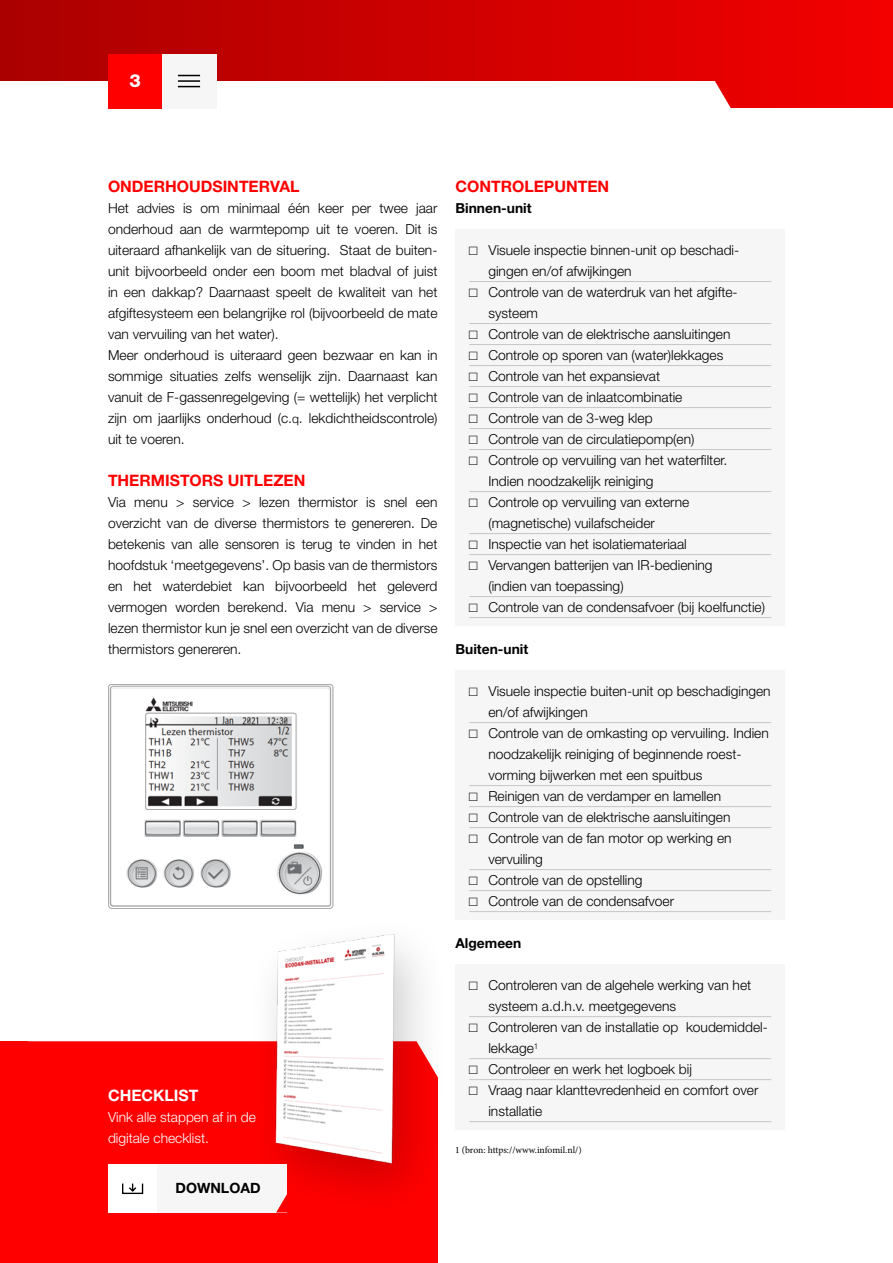
<style>
.page{position:relative;width:893px;height:1263px;background:#fff}
.page>*{position:absolute;margin:0;border:0;box-sizing:border-box;transform-origin:0 0}
.t1{font:800 18px "Helvetica Neue LT Std";color:#fff}
.Onderkop{font:700 15.75px "Helvetica Neue LT Std";color:#f00}
.Plat{font:700 15.75px "Helvetica Neue LT Std";color:#f00}
.Kader_-_Onderkop{font:700 15.75px "Helvetica Neue LT Std";color:#fff}
.Kader_-_Onderkop-2{font:700 14.1px "Helvetica Neue LT Std";color:#000}
.Plat-2{font:300 13.8px/21px "Helvetica Neue LT Std";color:#000}
.Kader_-_Onderkop-3{font:300 13.8px/21px "Helvetica Neue LT Std";color:#fff}
.Plat-3{font:700 13.8px "Helvetica Neue LT Std";color:#000}
.Plat-4{font:9.6px "Minion Pro";letter-spacing:-.005em;color:#000}
.s1{font-size:12px}
.s2{font-family:"Courier New";font-weight:400}
</style>
<div class="page">
<svg style="left:0;top:0;width:893px;height:108px"></svg>
<div style="left:108px;top:54px;width:54px;height:54px;background:#f00"></div>
<div style="left:162px;top:54px;width:54px;height:54px;background:#f6f6f6"></div>
<svg style="left:178px;top:75px;width:22px;height:1px"></svg>
<hr style="left:178px;top:80px;width:22px;height:2px;background:#000">
<svg style="left:178px;top:86px;width:22px;height:1px"></svg>
<div style="left:0;top:1041px;width:438px;height:222px;background:#f00"></div>
<svg style="left:28px;top:1041px;width:215px;height:1px"></svg>
<img style="left:108px;top:684px;width:226px;height:225px">
<div style="left:455px;top:230px;width:330px;height:396px;background:#f6f6f6"></div>
<hr style="left:469px;top:281px;width:302px;height:1px;background:#c6c6c6">
<hr style="left:469px;top:323px;width:302px;height:1px;background:#c6c6c6">
<hr style="left:469px;top:344px;width:302px;height:1px;background:#c6c6c6">
<hr style="left:469px;top:365px;width:302px;height:1px;background:#c6c6c6">
<hr style="left:469px;top:386px;width:302px;height:1px;background:#c6c6c6">
<hr style="left:469px;top:407px;width:302px;height:1px;background:#c6c6c6">
<hr style="left:469px;top:428px;width:302px;height:1px;background:#c6c6c6">
<hr style="left:469px;top:449px;width:302px;height:1px;background:#c6c6c6">
<hr style="left:469px;top:491px;width:302px;height:1px;background:#c6c6c6">
<hr style="left:469px;top:533px;width:302px;height:1px;background:#c6c6c6">
<hr style="left:469px;top:554px;width:302px;height:1px;background:#c6c6c6">
<hr style="left:469px;top:596px;width:302px;height:1px;background:#c6c6c6">
<hr style="left:469px;top:617px;width:302px;height:1px;background:#c6c6c6">
<div style="left:455px;top:671px;width:330px;height:249px;background:#f6f6f6"></div>
<hr style="left:469px;top:722px;width:302px;height:1px;background:#c6c6c6">
<hr style="left:469px;top:785px;width:302px;height:1px;background:#c6c6c6">
<hr style="left:469px;top:806px;width:302px;height:1px;background:#c6c6c6">
<hr style="left:469px;top:827px;width:302px;height:1px;background:#c6c6c6">
<hr style="left:469px;top:869px;width:302px;height:1px;background:#c6c6c6">
<hr style="left:469px;top:890px;width:302px;height:1px;background:#c6c6c6">
<hr style="left:469px;top:911px;width:302px;height:1px;background:#c6c6c6">
<div style="left:455px;top:965px;width:330px;height:165px;background:#f6f6f6"></div>
<hr style="left:469px;top:1016px;width:302px;height:1px;background:#c6c6c6">
<hr style="left:469px;top:1058px;width:302px;height:1px;background:#c6c6c6">
<hr style="left:469px;top:1079px;width:302px;height:1px;background:#c6c6c6">
<hr style="left:469px;top:1121px;width:302px;height:1px;background:#c6c6c6">
<div style="left:243px;top:913px;width:206px;height:310px;background:#000;opacity:.2"></div>
<img style="left:243px;top:902px;width:206px;height:298px">
<div style="left:156px;top:1164px;width:131px;height:48px;background:#f6f6f6"></div>
<div style="left:108px;top:1164px;width:49px;height:48px;background:#fff"></div>
<svg style="left:122px;top:1183px;width:22px;height:11px"></svg>
<svg style="left:276px;top:1194px;width:11px;height:18px"></svg>
<h1 class="t1" style="left:129px;top:70px;width:13px">3</h1>
<p class="Onderkop" style="left:108px;top:177px;width:193px">ONDERHOUDSINTERVAL</p>
<p class="Plat-2" style="left:108px;top:197px;width:331px;text-align:justify">Het advies is om minimaal één keer per twee jaar onderhoud aan de warmtepomp uit te voeren. Dit is uiteraard afhankelijk van de situering. Staat de buiten&shy;unit bijvoorbeeld onder een boom met bladval of juist in een dakkap? Daarnaast speelt de kwaliteit van het afgiftesysteem een belangrijke rol (bijvoorbeeld de mate van vervuiling van het water).</p>
<p class="Plat-2" style="left:108px;top:344px;width:331px;text-align:justify">Meer onderhoud is uiteraard geen bezwaar en kan in sommige situaties zelfs wenselijk zijn. Daarnaast kan vanuit de F-gassenregelgeving (= wettelijk) het verplicht zijn om jaarlijks onderhoud (c.<span class="s1">q</span>. lekdichtheidscontrole) uit te voeren.</p>
<p class="Plat" style="left:108px;top:471px;width:199px">THERMISTORS UITLEZEN</p>
<p class="Plat-2" style="left:108px;top:491px;width:331px;text-align:justify">Via menu &gt; service &gt; lezen thermistor is snel een overzicht van de diverse thermistors te genereren. De betekenis van alle sensoren is terug te vinden in het hoofdstuk ‘meetgegevens’. Op basis van de thermistors en het waterdebiet kan bijvoorbeeld het geleverd vermogen worden berekend. Via menu &gt; service &gt; lezen thermistor kun je snel een overzicht van de diverse thermistors genereren.</p>
<p class="Kader_-_Onderkop" style="left:108px;top:1086px;width:92px">CHECKLIST</p>
<p class="Kader_-_Onderkop-3" style="left:108px;top:1106px;width:149px">Vink alle stappen af in de digitale checklist.</p>
<p class="Kader_-_Onderkop-2" style="left:176px;top:1179px;width:87px">DOWNLOAD</p>
<p class="Onderkop" style="left:455px;top:177px;width:155px">CONTROLEPUNTEN</p>
<p class="Plat-3" style="left:455px;top:200px;width:78px">Binnen-unit</p>
<p class="Plat-2" style="left:488px;top:239px;width:252px;text-indent:-19px"><span class="s2">□</span> Visuele inspectie binnen-unit op beschadi&shy;gingen en/of afwijkingen</p>
<p class="Plat-2" style="left:488px;top:281px;width:251px;text-indent:-19px"><span class="s2">□</span> Controle van de waterdruk van het afgifte&shy;systeem</p>
<p class="Plat-2" style="left:469px;top:323px;width:263px"><span class="s2">□</span> Controle van de elektrische aansluitingen</p>
<p class="Plat-2" style="left:469px;top:344px;width:256px"><span class="s2">□</span> Controle op sporen van (water)lekkages</p>
<p class="Plat-2" style="left:469px;top:365px;width:192px"><span class="s2">□</span> Controle van het expansievat</p>
<p class="Plat-2" style="left:469px;top:386px;width:215px"><span class="s2">□</span> Controle van de inlaatcombinatie</p>
<p class="Plat-2" style="left:469px;top:407px;width:185px"><span class="s2">□</span> Controle van de 3-weg klep</p>
<p class="Plat-2" style="left:469px;top:428px;width:227px"><span class="s2">□</span> Controle van de circulatiepomp(en)</p>
<p class="Plat-2" style="left:488px;top:449px;width:241px;text-indent:-19px"><span class="s2">□</span> Controle op vervuiling van het waterfilter.<br>Indien noodzakelijk reiniging</p>
<p class="Plat-2" style="left:488px;top:491px;width:202px;text-indent:-19px"><span class="s2">□</span> Controle op vervuiling van externe (magnetische) vuilafscheider</p>
<p class="Plat-2" style="left:469px;top:533px;width:219px"><span class="s2">□</span> Inspectie van het isolatiemateriaal</p>
<p class="Plat-2" style="left:488px;top:554px;width:226px;text-indent:-19px"><span class="s2">□</span> Vervangen batterijen van IR-bediening (indien van toepassing)</p>
<p class="Plat-2" style="left:469px;top:596px;width:297px"><span class="s2">□</span> Controle van de condensafvoer (bij koelfunctie)</p>
<p class="Plat-3" style="left:455px;top:641px;width:74px">Buiten-unit</p>
<p class="Plat-2" style="left:488px;top:680px;width:284px;text-indent:-19px"><span class="s2">□</span> Visuele inspectie buiten-unit op beschadigingen en/of afwijkingen</p>
<p class="Plat-2" style="left:488px;top:722px;width:282px;text-indent:-19px"><span class="s2">□</span> Controle van de omkasting op vervuiling. Indien noodzakelijk reiniging of beginnende roest&shy;vorming bijwerken met een spuitbus</p>
<p class="Plat-2" style="left:469px;top:785px;width:253px"><span class="s2">□</span> Reinigen van de verdamper en lamellen</p>
<p class="Plat-2" style="left:469px;top:806px;width:263px"><span class="s2">□</span> Controle van de elektrische aansluitingen</p>
<p class="Plat-2" style="left:488px;top:827px;width:245px;text-indent:-19px"><span class="s2">□</span> Controle van de fan motor op werking en vervuiling</p>
<p class="Plat-2" style="left:469px;top:869px;width:175px"><span class="s2">□</span> Controle van de opstelling</p>
<p class="Plat-2" style="left:469px;top:890px;width:206px"><span class="s2">□</span> Controle van de condensafvoer</p>
<p class="Plat-3" style="left:455px;top:935px;width:67px">Algemeen</p>
<p class="Plat-2" style="left:488px;top:974px;width:264px;text-indent:-19px"><span class="s2">□</span> Controleren van de algehele werking van het systeem a.d.h.v. meetgegevens</p>
<p class="Plat-2" style="left:488px;top:1016px;width:281px;text-indent:-19px"><span class="s2">□</span> Controleren van de installatie op koudemiddel&shy;lekkage<sup>1</sup></p>
<p class="Plat-2" style="left:469px;top:1058px;width:224px"><span class="s2">□</span> Controleer en werk het logboek bij</p>
<p class="Plat-2" style="left:488px;top:1079px;width:271px;text-indent:-19px"><span class="s2">□</span> Vraag naar klanttevredenheid en comfort over installatie</p>
<p class="Plat-4" style="left:455px;top:1143px;width:128px">1 (bron: https://www.infomil.nl/)</p>
</div>
